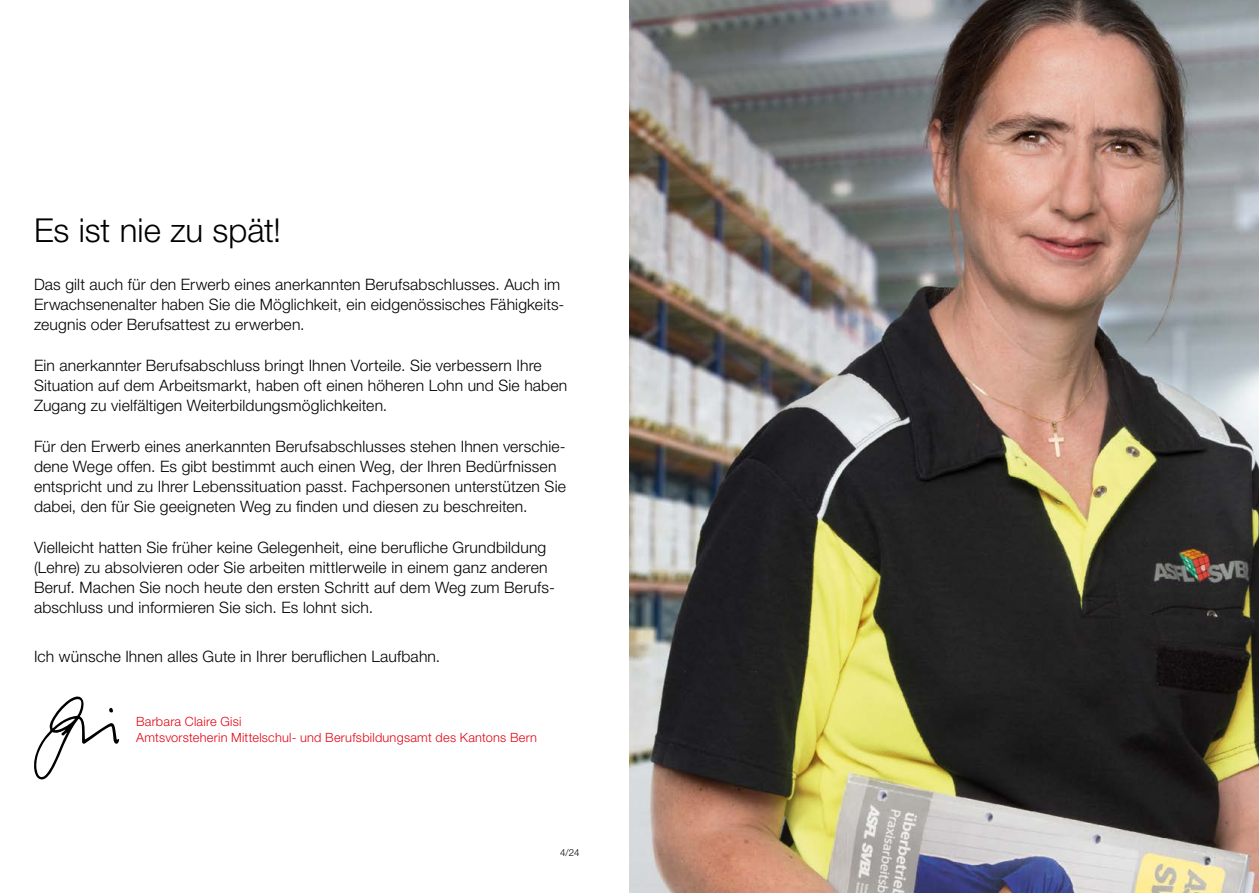
<style>
.page{position:relative;width:1259px;height:893px;background:#fff}
.page>*{position:absolute;margin:0;border:0;box-sizing:border-box;transform-origin:0 0}
.t1{font:300 33px "Helvetica Neue LT Std";letter-spacing:-.005em;color:#000}
.t2{font:300 15.75px/20.2px "Helvetica Neue LT Std";letter-spacing:.01em;color:#000}
.t3{font:300 12.75px/16.2px "Helvetica Neue LT Std";letter-spacing:.02em;color:#e30613}
.t4{font:300 9.75px "Helvetica Neue LT Std";color:#000}
</style>
<div class="page">
<img style="left:629px;top:0;width:630px;height:893px">
<svg style="left:34px;top:696px;width:85px;height:83px"></svg>
<h1 class="t1" style="left:34px;top:210px;width:249px">Es ist nie zu spät!</h1>
<p class="t2" style="left:34px;top:274px;width:532px">Das gilt auch für den Erwerb eines anerkannten Berufsabschlusses. Auch im<br>Erwachsenenalter haben Sie die Möglichkeit, ein eidgenössisches Fähigkeits&shy;zeugnis oder Berufsattest zu erwerben.</p>
<p class="t2" style="left:34px;top:355px;width:535px">Ein anerkannter Berufsabschluss bringt Ihnen Vorteile. Sie verbessern Ihre<br>Situation auf dem Arbeitsmarkt, haben oft einen höheren Lohn und Sie haben<br>Zugang zu vielfältigen Weiterbildungsmöglichkeiten.</p>
<p class="t2" style="left:34px;top:435px;width:533px">Für den Erwerb eines anerkannten Berufsabschlusses stehen Ihnen verschie&shy;dene Wege offen. Es gibt bestimmt auch einen Weg, der Ihren Bedürfnissen entspricht und zu Ihrer Lebenssituation passt. Fachpersonen unterstützen Sie dabei, den für Sie geeigneten Weg zu finden und diesen zu beschreiten.</p>
<p class="t2" style="left:34px;top:536px;width:522px">Vielleicht hatten Sie früher keine Gelegenheit, eine berufliche Grundbildung (Lehre) zu absolvieren oder Sie arbeiten mittlerweile in einem ganz anderen Beruf. Machen Sie noch heute den ersten Schritt auf dem Weg zum Berufs&shy;abschluss und informieren Sie sich. Es lohnt sich.</p>
<p class="t2" style="left:34px;top:645px;width:408px">Ich wünsche Ihnen alles Gute in Ihrer beruflichen Laufbahn.</p>
<p class="t3" style="left:136px;top:713px;width:402px">Barbara Claire Gisi<br>Amtsvorsteherin Mittelschul- und Berufsbildungsamt des Kantons Bern</p>
<p class="t4" style="left:560px;top:846px;width:21px">4/24</p>
</div>
